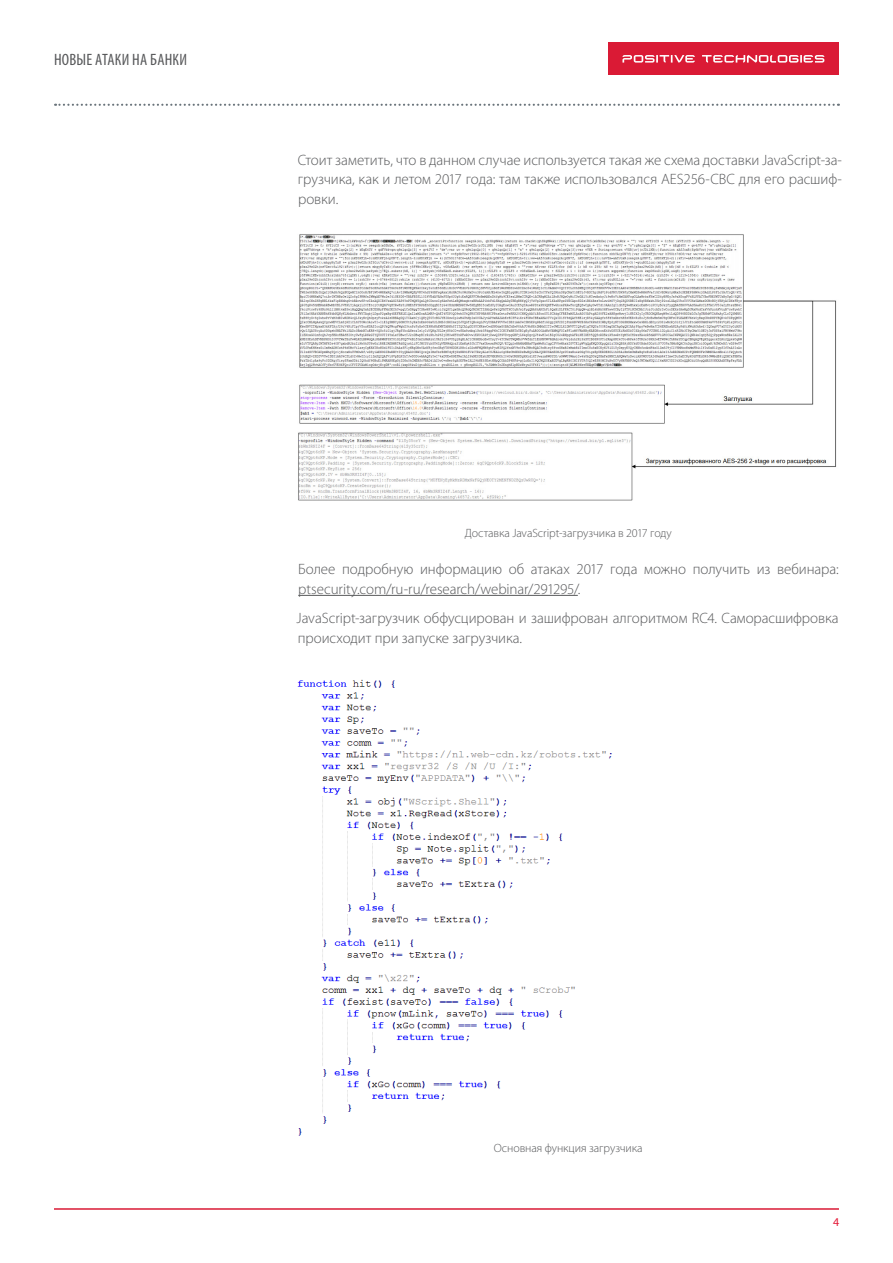
<style>
.page{position:relative;width:893px;height:1263px;background:#fff}
.page>*{position:absolute;margin:0;border:0;box-sizing:border-box;transform-origin:0 0}
.t1{font:condensed 16.5px "Myriad Pro";letter-spacing:.015em;color:#58595b}
.t2{font:300 15px/19.5px "Myriad Pro";letter-spacing:-.005em;color:#58595b}
.t3{font:300 12px "Myriad Pro";letter-spacing:-.01em;color:#58595b}
.t4{font:12px "Myriad Pro";color:#e31837}
</style>
<div class="page">
<hr style="left:54px;top:1208px;width:785px;height:2px;background:#da1a35">
<div style="left:608px;top:42px;width:231px;height:33px;background:#da1a35"></div>
<svg style="left:622px;top:55px;width:202px;height:8px"></svg>
<svg style="left:55px;top:104px;width:784px;height:2px"></svg>
<img style="left:298px;top:234px;width:538px;height:267px">
<hr style="left:298px;top:595px;width:280px;height:1px;background:#58595b">
<img style="left:298px;top:679px;width:314px;height:457px">
<p class="t1" style="left:54px;top:51px;width:135px">НОВЫЕ АТАКИ НА БАНКИ</p>
<p class="t2" style="left:298px;top:150px;width:546px;text-align:justify">Стоит заметить, что в данном случае используется такая же схема доставки JavaScript-за&shy;грузчика, как и летом 2017 года: там также использовался AES256-CBC для его расшиф&shy;ровки.</p>
<p class="t3" style="left:465px;top:526px;width:208px">Доставка JavaScript-загрузчика в 2017 году</p>
<p class="t2" style="left:298px;top:560px;width:542px">Более подробную информацию об атаках 2017 года можно получить из вебинара: ptsecurity.com/ru-ru/research/webinar/291295/.</p>
<p class="t2" style="left:297px;top:609px;width:544px">JavaScript-загрузчик обфусцирован и зашифрован алгоритмом RC4. Саморасшифровка происходит при запуске загрузчика.</p>
<p class="t3" style="left:494px;top:1142px;width:150px">Основная функция загрузчика</p>
<p class="t4" style="left:833px;top:1216px;width:8px">4</p>
</div>
